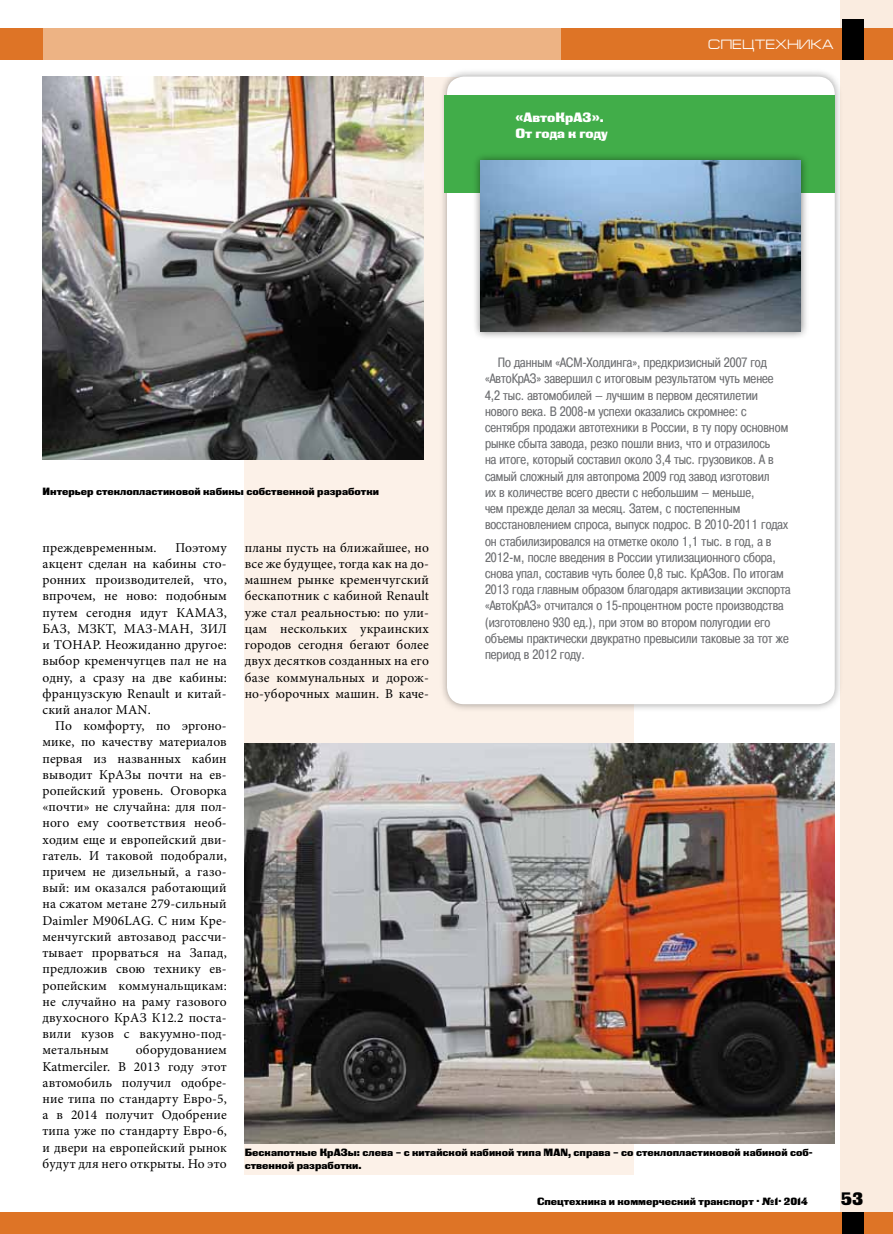
<style>
.page{position:relative;width:893px;height:1234px;background:#fff}
.page>*{position:absolute;margin:0;border:0;box-sizing:border-box;transform-origin:0 0}
.t1{font:18px "Black Grotesk C";color:#000}
.t2{font:13.5px/16.2px "Minion Pro";letter-spacing:.01em;color:#000;text-align:justify}
.t3{font:13.5px/16.2px "Pragmatica Cond C";color:#6d6e71}
.t4{font:13.5px/16.2px "Black Grotesk C";color:#fff}
.t5{font:13.5px "Europe Ext";color:#fff}
.t6{font:10.5px/12.6px "Black Grotesk C";color:#000}
</style>
<div class="page">
<div style="left:840px;top:0;width:53px;height:1233px;background:#faece0"></div>
<div style="left:0;top:1212px;width:893px;height:21px;background:#de7426"></div>
<div style="left:842px;top:1212px;width:21px;height:21px;background:#000"></div>
<div style="left:0;top:28px;width:604px;height:32px;background:#edb384"></div>
<div style="left:0;top:28px;width:43px;height:32px;background:#de7426"></div>
<div style="left:561px;top:28px;width:332px;height:32px;background:#de7426"></div>
<div style="left:842px;top:19px;width:21px;height:41px;background:#000"></div>
<div style="left:245px;top:77px;width:389px;height:1097px;background:#fcf1e8"></div>
<img style="left:245px;top:743px;width:590px;height:399px">
<div style="left:439px;top:68px;width:404px;height:644px;background:#000;opacity:.37"></div>
<div style="left:447px;top:77px;width:388px;height:627px;background:#fff;border-radius:17px"></div>
<div style="left:444px;top:95px;width:390px;height:97px;background:#41ad49"></div>
<div style="left:472px;top:152px;width:337px;height:187px;background:#000;opacity:.5"></div>
<img style="left:480px;top:160px;width:321px;height:171px">
<img style="left:43px;top:77px;width:381px;height:382px">
<p class="t4" style="left:515px;top:109px;width:94px">«АвтоКрАЗ».<br>От года к году</p>
<p class="t5" style="left:708px;top:37px;width:127px">СПЕЦТЕХНИКА</p>
<p class="t3" style="left:485px;top:354px;width:307px;text-indent:13px">По данным «АСМ-Холдинга», предкризисный 2007 год «АвтоКрАЗ» завершил с итоговым результатом чуть менее 4,2 тыс. автомобилей – лучшим в первом десятилетии нового века. В 2008-м успехи оказались скромнее: с сентября продажи автотехники в России, в ту пору основном рынке сбыта завода, резко пошли вниз, что и отразилось<br>на итоге, который составил около 3,4 тыс. грузовиков. А в самый сложный для автопрома 2009 год завод изготовил<br>их в количестве всего двести с небольшим – меньше,<br>чем прежде делал за месяц. Затем, с постепенным восстановлением спроса, выпуск подрос. В 2010-2011 годах он стабилизировался на отметке около 1,1 тыс. в год, а в 2012-м, после введения в России утилизационного сбора, снова упал, составив чуть более 0,8 тыс. КрАЗов. По итогам 2013 года главным образом благодаря активизации экспорта «АвтоКрАЗ» отчитался о 15-процентном росте производства (изготовлено 930 ед.), при этом во втором полугодии его объемы практически двукратно превысили таковые за тот же период в 2012 году.</p>
<p class="t6" style="left:43px;top:485px;width:338px">Интерьер стеклопластиковой кабины собственной разработки</p>
<p class="t2" style="left:245px;top:539px;width:186px">планы пусть на ближайшее, но все же будущее, тогда как на до&shy;машнем рынке кременчугский бескапотник с кабиной Renault уже стал реальностью: по ули&shy;цам нескольких украинских городов сегодня бегают более двух десятков созданных на его базе коммунальных и дорож&shy;но-уборочных машин. В каче-</p>
<p class="t2" style="left:43px;top:539px;width:186px;text-indent:133px">Поэтому акцент сделан на кабины сто&shy;ронних производителей, что, впрочем, не ново: подобным путем сегодня идут КАМАЗ, БАЗ, МЗКТ, МАЗ-МАН, ЗИЛ и ТОНАР. Неожиданно другое: выбор кременчугцев пал не на одну, а сразу на две кабины: французскую Renault и китай&shy;ский аналог MAN.</p>
<p class="t2" style="left:43px;top:717px;width:186px;text-indent:13px">По комфорту, по эргоно&shy;мике, по качеству материалов первая из названных кабин выводит КрАЗы почти на ев&shy;ропейский уровень. Оговорка «почти» не случайна: для пол&shy;ного ему соответствия необ&shy;ходим еще и европейский дви&shy;гатель. И таковой подобрали, причем не дизельный, а газо&shy;вый: им оказался работающий на сжатом метане 279-сильный Daimler M906LAG. С ним Кре&shy;менчугский автозавод рассчи&shy;тывает прорваться на Запад, предложив свою технику ев&shy;ропейским коммунальщикам: не случайно на раму газового двухосного КрАЗ К12.2 поста&shy;вили кузов с вакуумно-под&shy;метальным</p>
<p class="t2" style="left:43px;top:539px;width:116px">преждевременным.</p>
<p class="t2" style="left:43px;top:1041px;width:186px;text-indent:93px">оборудованием Katmerciler. В 2013 году этот автомобиль получил одобре&shy;ние типа по стандарту Евро-5, а в 2014 получит Одобрение типа уже по стандарту Евро-6, и двери на европейский рынок будут для него открыты. Но это</p>
<p class="t6" style="left:245px;top:1145px;width:570px">Бескапотные КрАЗы: слева – с китайской кабиной типа MAN, справа – со стеклопластиковой кабиной соб&shy;ственной разработки.</p>
<p class="t6" style="left:537px;top:1194px;width:272px">Спецтехника и коммерческий транспорт . №1. 2014</p>
<h1 class="t1" style="left:841px;top:1188px;width:24px">53</h1>
</div>
